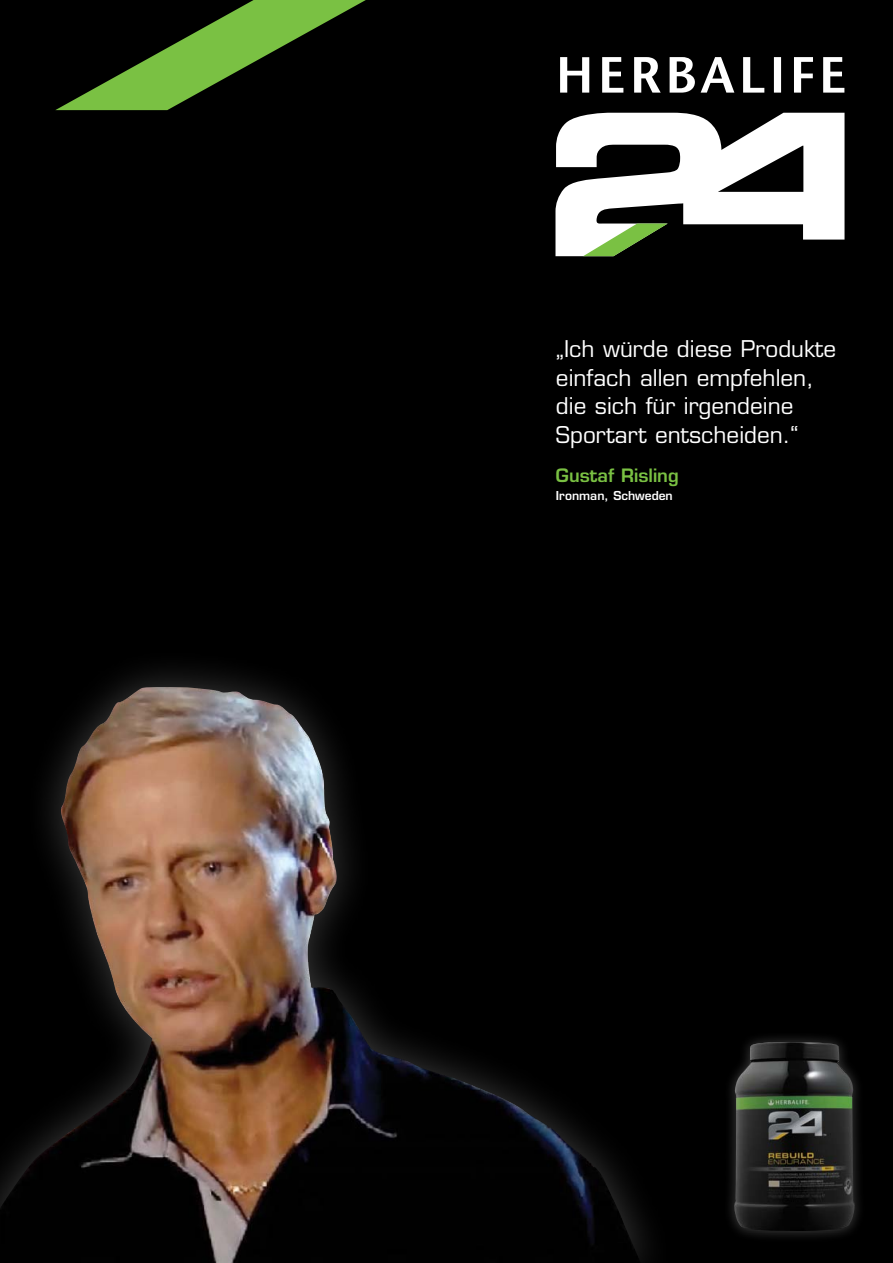
<style>
.page{position:relative;width:893px;height:1263px;background:#000}
.page>*{position:absolute;margin:0;border:0;box-sizing:border-box;transform-origin:0 0}
.t1{font:22.5px/28.5px "Eurostile LT Std";color:#fff}
.t2{font:600 18px "Eurostile LT Std";color:#7ac143}
.t3{font:600 12px "Eurostile LT Std";color:#fff}
</style>
<div class="page">
<img style="left:0;top:687px;width:641px;height:576px">
<div style="left:723px;top:1030px;width:143px;height:212px;background:#fff;opacity:.25"></div>
<img style="left:734px;top:1042px;width:121px;height:189px">
<svg style="left:555px;top:113px;width:289px;height:143px"></svg>
<svg style="left:560px;top:57px;width:284px;height:36px"></svg>
<svg style="left:55px;top:0;width:311px;height:110px"></svg>
<p class="t1" style="left:556px;top:335px;width:282px">„Ich würde diese Produkte einfach allen empfehlen, die sich für irgendeine<br>Sportart entscheiden.“</p>
<p class="t2" style="left:556px;top:464px;width:124px">Gustaf Risling</p>
<p class="t3" style="left:556px;top:488px;width:118px">Ironman, Schweden</p>
</div>
